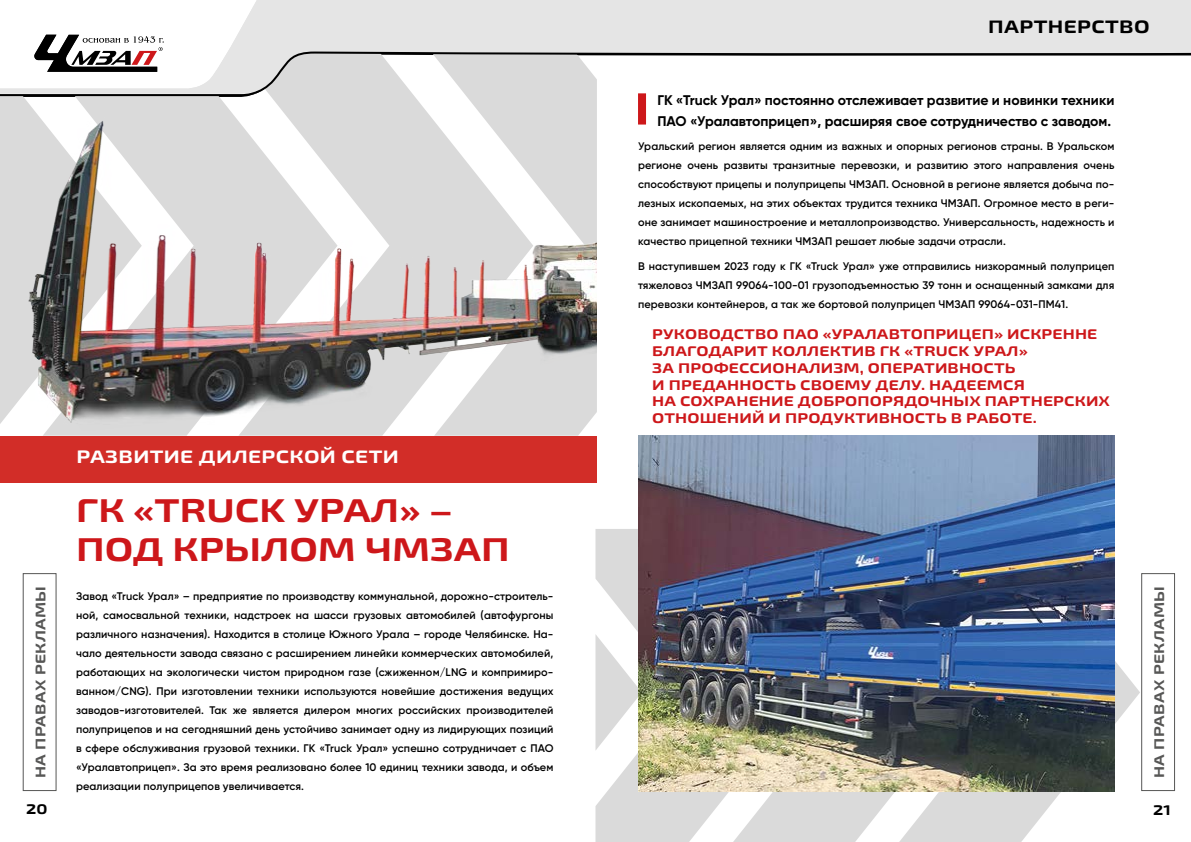
<style>
.page{position:relative;width:1191px;height:842px;background:#fff}
.page>*{position:absolute;margin:0;border:0;box-sizing:border-box;transform-origin:0 0}
.t1{font:700 expanded 33px/39px "Exo 2";color:#cd171a}
.t2{font:700 expanded 18px "Exo 2";letter-spacing:.02em;color:#000}
.t3{font:700 expanded 18px "Exo 2";letter-spacing:.02em;color:#fff}
.t4{font:700 expanded 14px/16.8px "Exo 2";letter-spacing:.01em;color:#cd171a}
.t5{font:700 14px/21px "Gilroy";color:#000}
.t6{font:700 expanded 14px "Exo 2";letter-spacing:.02em;color:#575756}
.t7{font:700 expanded 14px "Exo 2";color:#000}
.t8{font:600 11px/19px "Gilroy";letter-spacing:.01em;color:#000;text-align:justify}
</style>
<div class="page">
<svg style="left:595px;top:529px;width:545px;height:313px;fill:#dadada"></svg>
<img style="left:0;top:97px;width:597px;height:339px">
<div style="left:274px;top:0;width:917px;height:52px;background:#e5e5e5"></div>
<svg style="left:0;top:52px;width:1191px;height:45px"></svg>
<div style="left:638px;top:93px;width:8px;height:32px;background:#cd171a"></div>
<div style="left:1141px;top:573px;width:34px;height:218px;border:1px solid #575756"></div>
<div style="left:0;top:436px;width:597px;height:46px;background:#d22d28"></div>
<div style="left:23px;top:573px;width:34px;height:218px;border:1px solid #575756"></div>
<img style="left:638px;top:435px;width:476px;height:356px">
<svg style="left:0;top:0;width:274px;height:95px"></svg>
<h2 class="t2" style="left:988px;top:16px;width:163px">ПАРТНЕРСТВО</h2>
<h2 class="t2" style="left:933px;top:20px;width:183px">ПРОИЗВОДСТВО</h2>
<h2 class="t3" style="left:76px;top:445px;width:324px">РАЗВИТИЕ ДИЛЕРСКОЙ СЕТИ</h2>
<h1 class="t1" style="left:76px;top:492px;width:435px">ГК «TRUCK УРАЛ» –<br>ПОД КРЫЛОМ ЧМЗАП</h1>
<p class="t5" style="left:657px;top:89px;width:458px">ГК «Truck Урал» постоянно отслеживает развитие и новинки техники<br>ПАО «Уралавтоприцеп», расширяя свое сотрудничество с заводом.</p>
<p class="t8" style="left:638px;top:137px;width:478px">Уральский регион является одним из важных и опорных регионов страны. В Уральском регионе очень развиты транзитные перевозки, и развитию этого направления очень способствуют прицепы и полуприцепы ЧМЗАП. Основной в регионе является добыча по&shy;лезных ископаемых, на этих объектах трудится техника ЧМЗАП. Огромное место в реги&shy;оне занимает машиностроение и металлопроизводство. Универсальность, надежность и качество прицепной техники ЧМЗАП решает любые задачи отрасли.</p>
<p class="t8" style="left:638px;top:257px;width:478px">В наступившем 2023 году к ГК «Truck Урал» уже отправились низкорамный полуприцеп тяжеловоз ЧМЗАП 99064-100-01 грузоподъемностью 39 тонн и оснащенный замками для перевозки контейнеров, а так же бортовой полуприцеп ЧМЗАП 99064-031-ПМ41.</p>
<p class="t4" style="left:652px;top:326px;width:459px">РУКОВОДСТВО ПАО «УРАЛАВТОПРИЦЕП» ИСКРЕННЕ БЛАГОДАРИТ КОЛЛЕКТИВ ГК «TRUCK УРАЛ»<br>ЗА ПРОФЕССИОНАЛИЗМ, ОПЕРАТИВНОСТЬ<br>И ПРЕДАННОСТЬ СВОЕМУ ДЕЛУ. НАДЕЕМСЯ<br>НА СОХРАНЕНИЕ ДОБРОПОРЯДОЧНЫХ ПАРТНЕРСКИХ ОТНОШЕНИЙ И ПРОДУКТИВНОСТЬ В РАБОТЕ.</p>
<p class="t6" style="left:32px;top:778px;width:193px;rotate:-90deg">НА ПРАВАХ РЕКЛАМЫ</p>
<p class="t6" style="left:1150px;top:778px;width:193px;rotate:-90deg">НА ПРАВАХ РЕКЛАМЫ</p>
<p class="t8" style="left:76px;top:586px;width:479px">Завод «Truck Урал» – предприятие по производству коммунальной, дорожно-строитель&shy;ной, самосвальной техники, надстроек на шасси грузовых автомобилей (автофургоны различного назначения). Находится в столице Южного Урала – городе Челябинске. На&shy;чало деятельности завода связано с расширением линейки коммерческих автомобилей, работающих на экологически чистом природном газе (сжиженном/LNG и компримиро&shy;ванном/CNG). При изготовлении техники используются новейшие достижения ведущих заводов-изготовителей. Так же является дилером многих российских производителей полуприцепов и на сегодняшний день устойчиво занимает одну из лидирующих позиций в сфере обслуживания грузовой техники. ГК «Truck Урал» успешно сотрудничает с ПАО «Уралавтоприцеп». За это время реализовано более 10 единиц техники завода, и объем реализации полуприцепов увеличивается.</p>
<p class="t7" style="left:26px;top:800px;width:23px">20</p>
<p class="t7" style="left:1153px;top:802px;width:19px">21</p>
</div>
